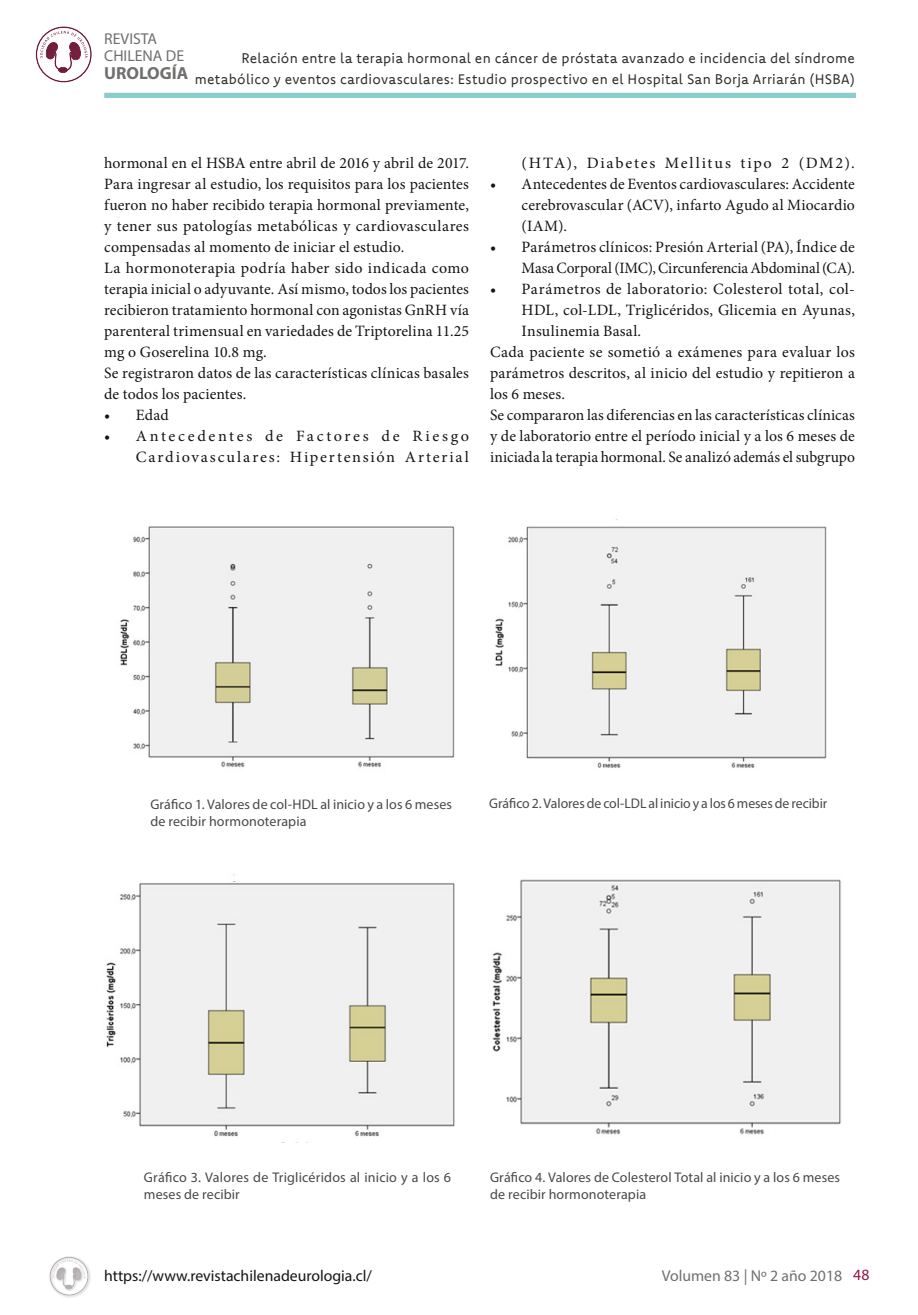
<style>
.page{position:relative;width:918px;height:1315px;background:#fff}
.page>*{position:absolute;margin:0;border:0;box-sizing:border-box;transform-origin:0 0}
.t1{font:700 17.5px "Myriad Pro";color:#6f6f6e}
.t2{font:15.75px/21px "Minion Pro";letter-spacing:.015em;color:#141413}
.t3{font:15.75px/21px "Minion Pro";letter-spacing:.13em;color:#141413;text-align:right}
.t4{font:15.75px "Minion Pro";letter-spacing:-.005em;color:#141413}
.t5{font:15.75px "Myriad Pro";color:#141413}
.t6{font:15.75px/17.5px "Myriad Pro";color:#6f6f6e}
.t7{font:15.75px "Minion Pro";letter-spacing:.11em;color:#141413}
.t8{font:14px/17.5px "Myriad Pro";letter-spacing:.005em;color:#494948}
.t9{font:14px/21px "Komet";letter-spacing:.02em;color:#2e2d2c;text-align:right}
.s1{color:#921446}
</style>
<div class="page">
<svg style="left:53px;top:1259px;width:33px;height:30px"></svg>
<svg style="left:40px;top:31px;width:48px;height:42px"></svg>
<div style="left:104px;top:93px;width:752px;height:5px;background:#8bcdcb"></div>
<img style="left:495px;top:519px;width:332px;height:249px">
<img style="left:492px;top:879px;width:349px;height:256px">
<img style="left:120px;top:526px;width:335px;height:242px">
<img style="left:106px;top:874px;width:349px;height:263px">
<p class="t6" style="left:104px;top:30px;width:81px">REVISTA<br>CHILENA DE</p>
<p class="t1" style="left:104px;top:62px;width:86px">UROLOGÍA</p>
<p class="t9" style="left:195px;top:47px;width:661px">Relación entre la terapia hormonal en cáncer de próstata avanzado e incidencia del síndrome metabólico y eventos cardiovasculares: Estudio prospectivo en el Hospital San Borja Arriarán (HSBA)</p>
<p class="t2" style="left:104px;top:153px;width:366px">hormonal en el HSBA entre abril de 2016 y abril de 2017.<br>Para ingresar al estudio, los requisitos para los pacientes fueron no haber recibido terapia hormonal previamente, y tener sus patologías metabólicas y cardiovasculares compensadas al momento de iniciar el estudio.<br>La hormonoterapia podría haber sido indicada como terapia inicial o adyuvante. Así mismo, todos los pacientes recibieron tratamiento hormonal con agonistas GnRH vía parenteral trimensual en variedades de Triptorelina 11.25 mg o Goserelina 10.8 mg.<br>Se registraron datos de las características clínicas basales de todos los pacientes.</p>
<p class="t2" style="left:104px;top:405px;width:66px">• Edad</p>
<p class="t3" style="left:104px;top:426px;width:366px">• Antecedentes de Factores de Riesgo<br>Cardiovasculares: Hipertensión Arterial</p>
<p class="t7" style="left:521px;top:152px;width:335px">(HTA), Diabetes Mellitus tipo 2 (DM2).</p>
<p class="t2" style="left:521px;top:174px;width:335px;text-align:justify;text-indent:-32px">• Antecedentes de Eventos cardiovasculares: Accidente cerebrovascular (ACV), infarto Agudo al Miocardio (IAM).</p>
<p class="t2" style="left:490px;top:237px;width:366px;text-align:right">• Parámetros clínicos: Presión Arterial (PA), Índice de<br>Masa Corporal (IMC), Circunferencia Abdominal (CA).</p>
<p class="t2" style="left:490px;top:279px;width:366px">• Parámetros de laboratorio: Colesterol total, col-</p>
<p class="t2" style="left:521px;top:300px;width:335px">HDL, col-LDL, Triglicéridos, Glicemia en Ayunas,</p>
<p class="t2" style="left:521px;top:321px;width:121px">Insulinemia Basal.</p>
<p class="t2" style="left:490px;top:342px;width:366px">Cada paciente se sometió a exámenes para evaluar los</p>
<p class="t2" style="left:490px;top:363px;width:366px">parámetros descritos, al inicio del estudio y repitieron a</p>
<p class="t2" style="left:490px;top:384px;width:76px">los 6 meses.</p>
<p class="t2" style="left:490px;top:405px;width:366px">Se compararon las diferencias en las características clínicas</p>
<p class="t2" style="left:490px;top:426px;width:366px">y de laboratorio entre el período inicial y a los 6 meses de</p>
<p class="t4" style="left:490px;top:446px;width:366px">iniciada la terapia hormonal. Se analizó además el subgrupo</p>
<p class="t8" style="left:150px;top:795px;width:303px">Gráfico 1. Valores de col-HDL al inicio y a los 6 meses de recibir hormonoterapia</p>
<p class="t8" style="left:489px;top:794px;width:339px">Gráfico 2. Valores de col-LDL al inicio y a los 6 meses de recibir</p>
<p class="t8" style="left:144px;top:1168px;width:309px">Gráfico 3. Valores de Triglicéridos al inicio y a los 6 meses de recibir</p>
<p class="t8" style="left:490px;top:1168px;width:351px">Gráfico 4. Valores de Colesterol Total al inicio y a los 6 meses de recibir hormonoterapia</p>
<p class="t5" style="left:104px;top:1265px;width:269px">https://www.revistachilenadeurologia.cl/</p>
<p class="t6" style="left:662px;top:1267px;width:209px">Volumen 83 | Nº 2 año 2018 <span class="s1">48</span></p>
</div>
